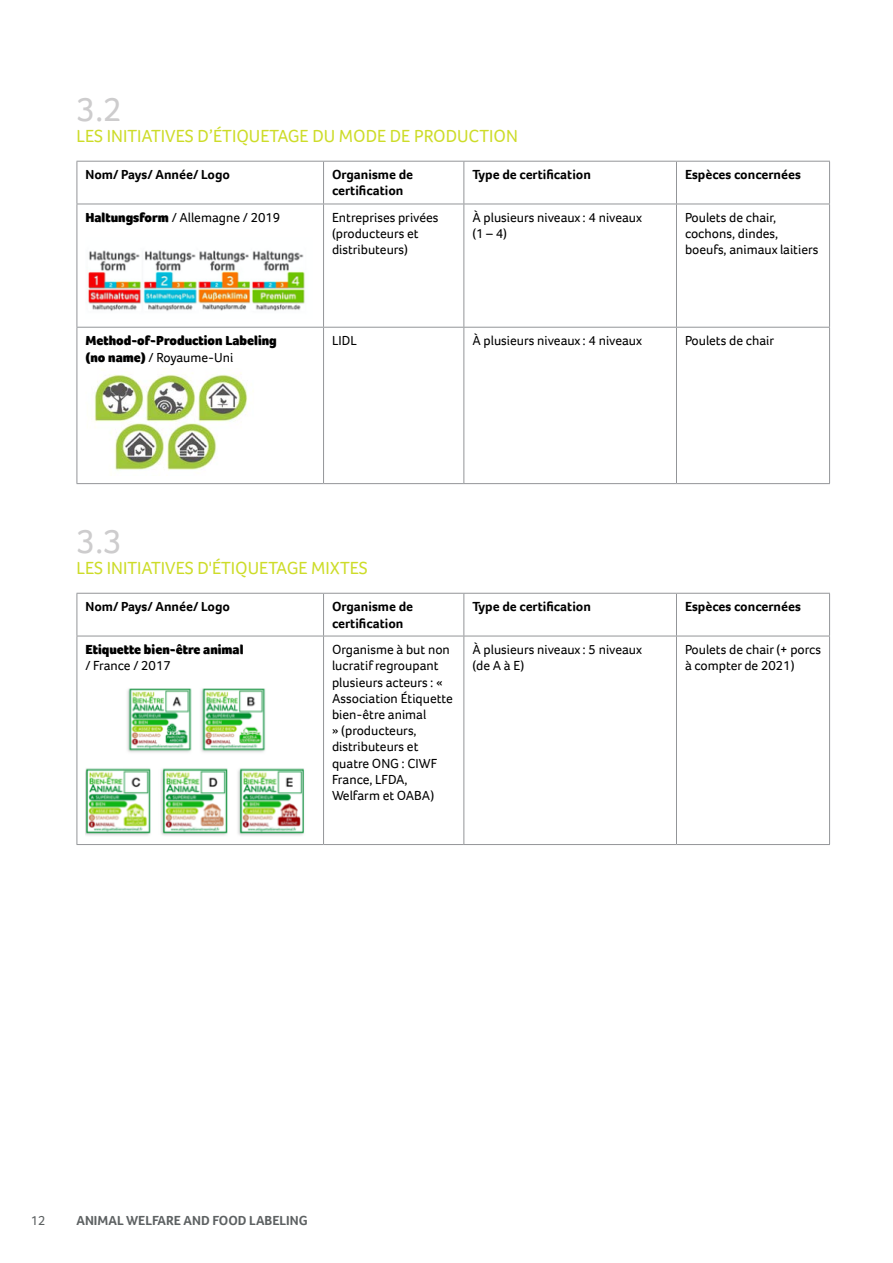
<style>
.page{position:relative;width:893px;height:1263px;background:#fff}
.page>*{position:absolute;margin:0;border:0;box-sizing:border-box;transform-origin:0 0}
.t1{font:34.5px "Foco";color:#cdcccd}
.t2{font:18px "Foco";color:#cddc29}
.t3{font:13.5px/16.2px "Foco";color:#000}
.t4{font:700 13.5px/16.2px "Foco";color:#000}
.t5{font:900 13.5px/16.2px "Foco";color:#000}
.t6{font:700 13.5px "Foco";color:#5d6162}
.t7{font:13.5px "Foco";color:#5d6162}
.s1{font-weight:900}
.s2{font-weight:400}
</style>
<div class="page">
<hr style="left:77px;top:161px;width:247px;height:1px;background:#939598">
<hr style="left:77px;top:162px;width:1px;height:42px;background:#939598">
<hr style="left:324px;top:161px;width:140px;height:1px;background:#939598">
<hr style="left:323px;top:162px;width:1px;height:42px;background:#939598">
<hr style="left:464px;top:161px;width:212px;height:1px;background:#939598">
<hr style="left:463px;top:162px;width:1px;height:42px;background:#939598">
<hr style="left:676px;top:161px;width:154px;height:1px;background:#939598">
<hr style="left:676px;top:162px;width:1px;height:42px;background:#939598">
<hr style="left:829px;top:162px;width:1px;height:42px;background:#939598">
<hr style="left:77px;top:204px;width:247px;height:1px;background:#939598">
<hr style="left:77px;top:204px;width:1px;height:123px;background:#939598">
<hr style="left:324px;top:204px;width:140px;height:1px;background:#939598">
<hr style="left:323px;top:204px;width:1px;height:123px;background:#939598">
<hr style="left:464px;top:204px;width:212px;height:1px;background:#939598">
<hr style="left:463px;top:204px;width:1px;height:123px;background:#939598">
<hr style="left:676px;top:204px;width:154px;height:1px;background:#939598">
<hr style="left:676px;top:204px;width:1px;height:123px;background:#939598">
<hr style="left:829px;top:204px;width:1px;height:123px;background:#939598">
<hr style="left:77px;top:327px;width:247px;height:1px;background:#939598">
<hr style="left:77px;top:328px;width:1px;height:155px;background:#939598">
<hr style="left:324px;top:327px;width:140px;height:1px;background:#939598">
<hr style="left:323px;top:328px;width:1px;height:155px;background:#939598">
<hr style="left:464px;top:327px;width:212px;height:1px;background:#939598">
<hr style="left:463px;top:328px;width:1px;height:155px;background:#939598">
<hr style="left:676px;top:327px;width:154px;height:1px;background:#939598">
<hr style="left:676px;top:328px;width:1px;height:155px;background:#939598">
<hr style="left:829px;top:328px;width:1px;height:155px;background:#939598">
<hr style="left:77px;top:483px;width:247px;height:1px;background:#939598">
<hr style="left:324px;top:483px;width:140px;height:1px;background:#939598">
<hr style="left:464px;top:483px;width:212px;height:1px;background:#939598">
<hr style="left:676px;top:483px;width:154px;height:1px;background:#939598">
<img style="left:88px;top:250px;width:217px;height:61px">
<img style="left:94px;top:368px;width:154px;height:103px">
<hr style="left:77px;top:593px;width:247px;height:1px;background:#939598">
<hr style="left:77px;top:594px;width:1px;height:42px;background:#939598">
<hr style="left:324px;top:593px;width:140px;height:1px;background:#939598">
<hr style="left:323px;top:594px;width:1px;height:42px;background:#939598">
<hr style="left:464px;top:593px;width:212px;height:1px;background:#939598">
<hr style="left:463px;top:594px;width:1px;height:42px;background:#939598">
<hr style="left:676px;top:593px;width:154px;height:1px;background:#939598">
<hr style="left:676px;top:594px;width:1px;height:42px;background:#939598">
<hr style="left:829px;top:594px;width:1px;height:42px;background:#939598">
<hr style="left:77px;top:636px;width:247px;height:1px;background:#939598">
<hr style="left:77px;top:636px;width:1px;height:208px;background:#939598">
<hr style="left:324px;top:636px;width:140px;height:1px;background:#939598">
<hr style="left:323px;top:636px;width:1px;height:208px;background:#939598">
<hr style="left:464px;top:636px;width:212px;height:1px;background:#939598">
<hr style="left:463px;top:636px;width:1px;height:208px;background:#939598">
<hr style="left:676px;top:636px;width:154px;height:1px;background:#939598">
<hr style="left:676px;top:636px;width:1px;height:208px;background:#939598">
<hr style="left:829px;top:636px;width:1px;height:208px;background:#939598">
<hr style="left:77px;top:844px;width:247px;height:1px;background:#939598">
<hr style="left:324px;top:844px;width:140px;height:1px;background:#939598">
<hr style="left:464px;top:844px;width:212px;height:1px;background:#939598">
<hr style="left:676px;top:844px;width:154px;height:1px;background:#939598">
<img style="left:85px;top:688px;width:219px;height:148px">
<h1 class="t1" style="left:77px;top:87px;width:47px">3.2</h1>
<h2 class="t2" style="left:77px;top:124px;width:443px">LES INITIATIVES D’ÉTIQUETAGE DU MODE DE PRODUCTION</h2>
<p class="t4" style="left:85px;top:166px;width:146px">Nom/ Pays/ Année/ Logo</p>
<p class="t4" style="left:332px;top:166px;width:83px">Organisme de certification</p>
<p class="t4" style="left:472px;top:166px;width:120px">Type de certification</p>
<p class="t4" style="left:685px;top:166px;width:117px">Espèces concernées</p>
<p class="t3" style="left:85px;top:209px;width:196px"><span class="s1">Haltungsform</span> / Allemagne / 2019</p>
<p class="t3" style="left:332px;top:209px;width:108px">Entreprises privées (producteurs et distributeurs)</p>
<p class="t3" style="left:472px;top:209px;width:171px">À plusieurs niveaux : 4 niveaux (1 – 4)</p>
<p class="t3" style="left:685px;top:209px;width:135px">Poulets de chair, cochons, dindes, boeufs, animaux laitiers</p>
<p class="t5" style="left:85px;top:332px;width:193px">Method-of-Production Labeling (no name) <span class="s2">/ Royaume-Uni</span></p>
<p class="t3" style="left:332px;top:332px;width:26px">LIDL</p>
<p class="t3" style="left:472px;top:332px;width:171px">À plusieurs niveaux : 4 niveaux</p>
<p class="t3" style="left:685px;top:332px;width:91px">Poulets de chair</p>
<h1 class="t1" style="left:77px;top:519px;width:47px">3.3</h1>
<h2 class="t2" style="left:77px;top:556px;width:293px">LES INITIATIVES D'ÉTIQUETAGE MIXTES</h2>
<p class="t4" style="left:85px;top:598px;width:146px">Nom/ Pays/ Année/ Logo</p>
<p class="t4" style="left:332px;top:598px;width:83px">Organisme de certification</p>
<p class="t4" style="left:472px;top:598px;width:120px">Type de certification</p>
<p class="t4" style="left:685px;top:598px;width:117px">Espèces concernées</p>
<p class="t5" style="left:85px;top:641px;width:160px">Etiquette bien-être animal</p>
<p class="t3" style="left:85px;top:658px;width:87px">/ France / 2017</p>
<p class="t3" style="left:332px;top:641px;width:122px">Organisme à but non lucratif regroupant plusieurs acteurs : «<br>Association Étiquette bien-être animal<br>» (producteurs, distributeurs et quatre ONG : CIWF<br>France, LFDA,<br>Welfarm et OABA)</p>
<p class="t3" style="left:472px;top:641px;width:171px">À plusieurs niveaux : 5 niveaux (de A à E)</p>
<p class="t3" style="left:685px;top:641px;width:138px">Poulets de chair (+ porcs à compter de 2021)</p>
<p class="t7" style="left:31px;top:1212px;width:16px">12</p>
<p class="t6" style="left:77px;top:1212px;width:233px">ANIMAL WELFARE AND FOOD LABELING</p>
</div>
